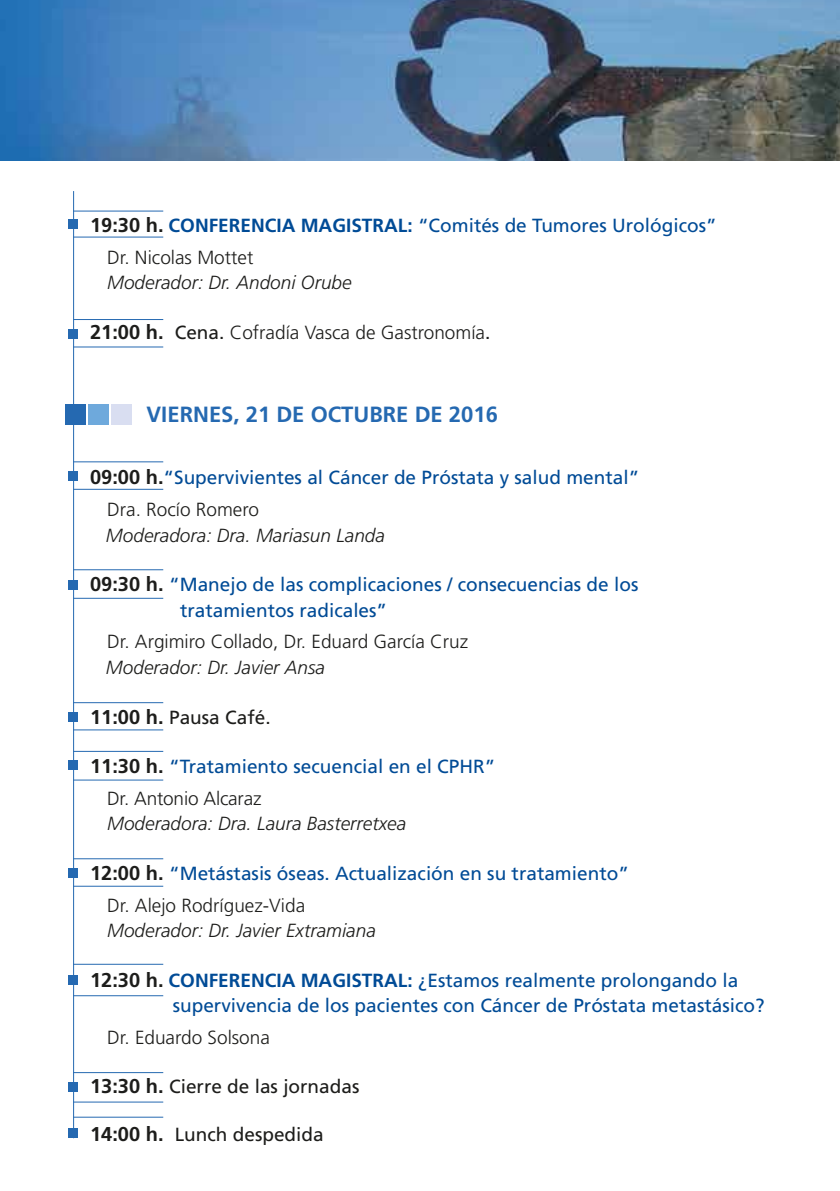
<style>
.page{position:relative;width:840px;height:1191px;background:#fff}
.page>*{position:absolute;margin:0;border:0;box-sizing:border-box;transform-origin:0 0}
.t1{font:700 22px "Frutiger LT Std";color:#2569b1}
.t2{font:19px/31.6px "Frutiger LT Std";color:#004b96}
.t3{font:italic 300 19px "Frutiger LT Std";color:#1d1d1b}
.t4{font:300 19px "Frutiger LT Std";color:#1d1d1b}
.t5{font:19px "Frutiger LT Std";color:#1d1d1b}
.s1{font-weight:700;font-size:20px;color:#1d1d1b}
.s2{font-weight:700}
.s3{font-weight:300;color:#1d1d1b}
.s4{font-weight:700;font-size:20px}
.s5{font-weight:400}
</style>
<div class="page">
<img style="left:0;top:0;width:839px;height:161px">
<div style="left:65px;top:404px;width:20px;height:21px;background:#2569b1"></div>
<div style="left:88px;top:404px;width:20px;height:21px;background:#6ea9dc"></div>
<div style="left:111px;top:404px;width:21px;height:21px;background:#d9def1"></div>
<hr style="left:73px;top:237px;width:90px;height:1px;background:#2569b1">
<hr style="left:73px;top:211px;width:90px;height:1px;background:#2569b1">
<div style="left:68px;top:219px;width:10px;height:10px;background:#2569b1"></div>
<hr style="left:73px;top:319px;width:90px;height:1px;background:#2569b1">
<hr style="left:73px;top:347px;width:90px;height:1px;background:#2569b1">
<div style="left:68px;top:329px;width:10px;height:9px;background:#2569b1"></div>
<hr style="left:73px;top:461px;width:90px;height:1px;background:#2569b1">
<hr style="left:73px;top:489px;width:90px;height:1px;background:#2569b1">
<div style="left:68px;top:471px;width:10px;height:10px;background:#2569b1"></div>
<hr style="left:73px;top:569px;width:90px;height:1px;background:#2569b1">
<div style="left:68px;top:580px;width:10px;height:10px;background:#2569b1"></div>
<hr style="left:73px;top:598px;width:90px;height:1px;background:#2569b1">
<hr style="left:73px;top:702px;width:90px;height:1px;background:#2569b1">
<div style="left:68px;top:712px;width:10px;height:10px;background:#2569b1"></div>
<hr style="left:73px;top:729px;width:90px;height:1px;background:#2569b1">
<hr style="left:73px;top:751px;width:90px;height:1px;background:#2569b1">
<hr style="left:73px;top:779px;width:90px;height:1px;background:#2569b1">
<div style="left:68px;top:760px;width:10px;height:10px;background:#2569b1"></div>
<hr style="left:73px;top:858px;width:90px;height:1px;background:#2569b1">
<hr style="left:73px;top:886px;width:90px;height:1px;background:#2569b1">
<div style="left:68px;top:868px;width:10px;height:9px;background:#2569b1"></div>
<hr style="left:73px;top:964px;width:90px;height:1px;background:#2569b1">
<hr style="left:73px;top:995px;width:90px;height:1px;background:#2569b1">
<div style="left:68px;top:975px;width:10px;height:10px;background:#2569b1"></div>
<hr style="left:73px;top:1072px;width:90px;height:1px;background:#2569b1">
<hr style="left:73px;top:1101px;width:90px;height:1px;background:#2569b1">
<div style="left:68px;top:1082px;width:10px;height:9px;background:#2569b1"></div>
<hr style="left:73px;top:1116px;width:90px;height:1px;background:#2569b1">
<div style="left:68px;top:1128px;width:10px;height:10px;background:#2569b1"></div>
<hr style="left:73px;top:191px;width:1px;height:947px;background:#2569b1">
<p class="t2" style="left:107px;top:210px;width:610px;text-indent:-17px"><span class="s1">19:30 h.</span> <span class="s2">CONFERENCIA MAGISTRAL:</span> “Comités de Tumores Urológicos”<br><span class="s3">Dr. Nicolas Mottet</span></p>
<p class="t3" style="left:107px;top:272px;width:246px">Moderador: Dr. Andoni Orube</p>
<p class="t4" style="left:90px;top:322px;width:401px"><span class="s4">21:00 h.</span> <span class="s5">Cena.</span> Cofradía Vasca de Gastronomía<span class="s5">.</span></p>
<p class="t1" style="left:146px;top:402px;width:352px">VIERNES, 21 DE OCTUBRE DE 2016</p>
<p class="t2" style="left:107px;top:462px;width:533px;text-indent:-17px"><span class="s1">09:00 h.</span>“Supervivientes al Cáncer de Próstata y salud mental”<br><span class="s3">Dra. Rocío Romero</span></p>
<p class="t3" style="left:106px;top:524px;width:280px">Moderadora: Dra. Mariasun Landa</p>
<p class="t2" style="left:180px;top:572px;width:459px;line-height:25.6px;text-indent:-90px"><span class="s1">09:30 h.</span> “Manejo de las complicaciones / consecuencias de los tratamientos radicales”</p>
<p class="t4" style="left:107px;top:631px;width:362px">Dr. Argimiro Collado, Dr. Eduard García Cruz</p>
<p class="t3" style="left:106px;top:656px;width:220px">Moderador: Dr. Javier Ansa</p>
<p class="t5" style="left:90px;top:706px;width:182px"><span class="s4">11:00 h.</span> Pausa Café.</p>
<p class="t2" style="left:107px;top:751px;width:389px;text-indent:-17px"><span class="s1">11:30 h.</span> “Tratamiento secuencial en el CPHR”<br><span class="s3">Dr. Antonio Alcaraz</span></p>
<p class="t3" style="left:107px;top:813px;width:300px">Moderadora: Dra. Laura Basterretxea</p>
<p class="t2" style="left:107px;top:857px;width:523px;text-indent:-17px"><span class="s1">12:00 h.</span> “Metástasis óseas. Actualización en su tratamiento”<br><span class="s3">Dr. Alejo Rodríguez-Vida</span></p>
<p class="t3" style="left:107px;top:919px;width:270px">Moderador: Dr. Javier Extramiana</p>
<p class="t2" style="left:173px;top:967px;width:593px;line-height:25.2px;text-indent:-83px"><span class="s1">12:30 h.</span> <span class="s2">CONFERENCIA MAGISTRAL:</span> ¿Estamos realmente prolongando la supervivencia de los pacientes con Cáncer de Próstata metastásico?</p>
<p class="t4" style="left:107px;top:1026px;width:164px">Dr. Eduardo Solsona</p>
<p class="t5" style="left:90px;top:1075px;width:271px"><span class="s4">13:30 h.</span> Cierre de las jornadas</p>
<p class="t5" style="left:90px;top:1123px;width:235px"><span class="s4">14:00 h.</span> Lunch despedida</p>
</div>
